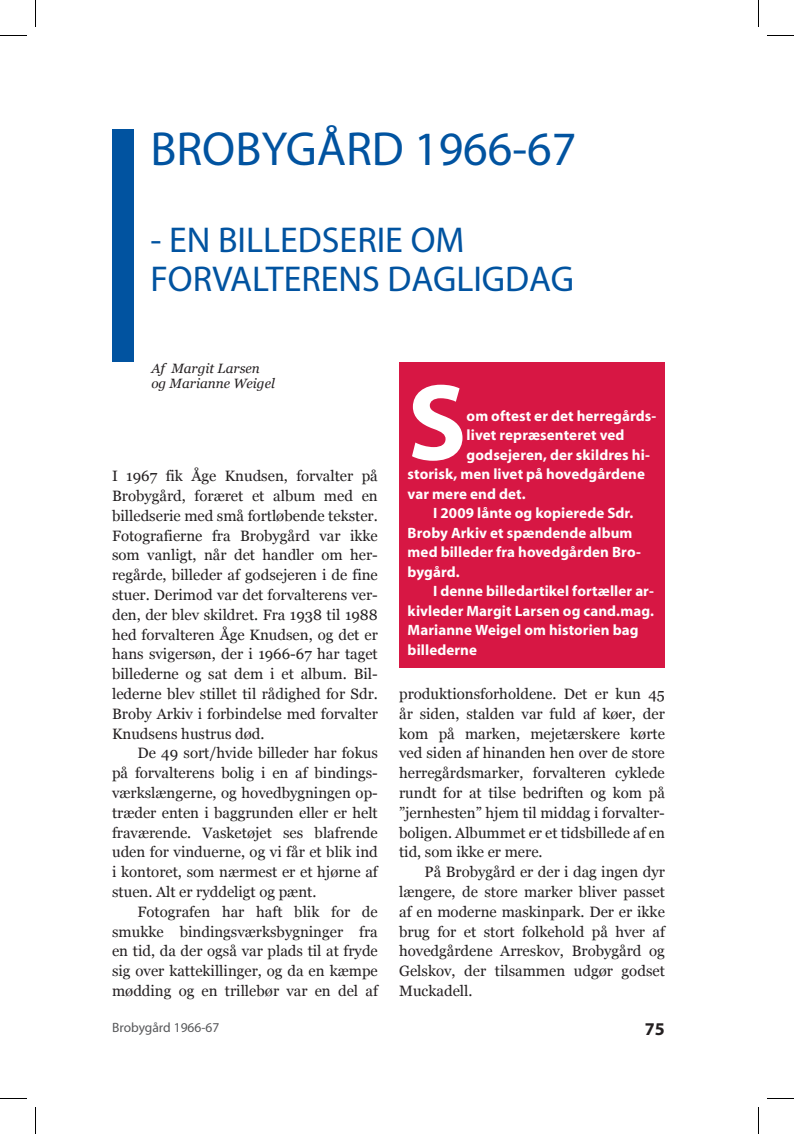
<style>
.page{position:relative;width:794px;height:1134px;background:#fff}
.page>*{position:absolute;margin:0;border:0;box-sizing:border-box;transform-origin:0 0}
.t1{font:700 109.35px "Myriad";color:#fff}
.t2{font:48px "Myriad";color:#0153a0}
.t3{font:36px/39px "Myriad";color:#0153a0}
.t4{font:700 18px "Myriad";color:#231f20}
.t5{font:15px/19.8px "Georgia";color:#231f20;text-align:justify}
.t6{font:700 15px/19.5px "Myriad";letter-spacing:.005em;color:#fff}
.t7{font:italic 13.5px "Georgia";color:#231f20}
.t8{font:13.5px "Myriad";color:#57585a}
</style>
<div class="page">
<div style="left:112px;top:129px;width:21px;height:233px;background:#0153a0"></div>
<div style="left:399px;top:363px;width:266px;height:305px;background:#d71744"></div>
<svg style="left:35px;top:0;width:1px;height:27px"></svg>
<svg style="left:0;top:35px;width:27px;height:1px"></svg>
<svg style="left:758px;top:0;width:1px;height:27px"></svg>
<svg style="left:767px;top:35px;width:27px;height:1px"></svg>
<svg style="left:35px;top:1107px;width:1px;height:27px"></svg>
<svg style="left:0;top:1098px;width:27px;height:1px"></svg>
<svg style="left:758px;top:1107px;width:1px;height:27px"></svg>
<svg style="left:767px;top:1098px;width:27px;height:1px"></svg>
<p class="t2" style="left:150px;top:125px;width:428px">BROBYGÅRD 1966-67</p>
<p class="t3" style="left:150px;top:222px;width:425px">- EN BILLEDSERIE OM<br>FORVALTERENS DAGLIGDAG</p>
<p class="t7" style="left:151px;top:361px;width:110px">Af Margit Larsen</p>
<p class="t7" style="left:151px;top:376px;width:125px">og Marianne Weigel</p>
<p class="t5" style="left:112px;top:466px;width:267px">I 1967 fik Åge Knudsen, forvalter på Brobygård, foræret et album med en billedserie med små fortløbende tekster.<br>Fotografierne fra Brobygård var ikke som vanligt, når det handler om her&shy;regårde, billeder af godsejeren i de fine stuer. Derimod var det forvalterens ver&shy;den, der blev skildret. Fra 1938 til 1988 hed forvalteren Åge Knudsen, og det er hans svigersøn, der i 1966-67 har taget billederne og sat dem i et album. Bil&shy;lederne blev stillet til rådighed for Sdr.<br>Broby Arkiv i forbindelse med forvalter Knudsens hustrus død.</p>
<p class="t5" style="left:112px;top:743px;width:267px;text-indent:26px">De 49 sort/hvide billeder har fokus på forvalterens bolig i en af bindings&shy;værkslængerne, og hovedbygningen op&shy;træder enten i baggrunden eller er helt fraværende. Vasketøjet ses blafrende uden for vinduerne, og vi får et blik ind i kontoret, som nærmest er et hjørne af stuen. Alt er ryddeligt og pænt.</p>
<p class="t5" style="left:112px;top:902px;width:267px;text-indent:26px">Fotografen har haft blik for de smukke bindingsværksbygninger fra en tid, da der også var plads til at fryde sig over kattekillinger, og da en kæmpe mødding og en trillebør var en del af</p>
<p class="t1" style="left:408px;top:367px;width:61px">S</p>
<p class="t6" style="left:467px;top:406px;width:191px">om oftest er det herregårds-</p>
<p class="t6" style="left:467px;top:426px;width:159px">livet repræsenteret ved</p>
<p class="t6" style="left:467px;top:445px;width:185px">godsejeren, der skildres hi-</p>
<p class="t6" style="left:408px;top:465px;width:239px">storisk, men livet på hovedgårdene</p>
<p class="t6" style="left:408px;top:484px;width:120px">var mere end det.</p>
<p class="t6" style="left:408px;top:504px;width:235px;text-indent:26px">I 2009 lånte og kopierede Sdr.<br>Broby Arkiv et spændende album med billeder fra hovedgården Bro&shy;bygård.</p>
<p class="t6" style="left:408px;top:582px;width:248px;text-indent:26px">I denne billedartikel fortæller ar&shy;kivleder Margit Larsen og cand.mag.<br>Marianne Weigel om historien bag billederne</p>
<p class="t5" style="left:399px;top:684px;width:267px">produktionsforholdene. Det er kun 45 år siden, stalden var fuld af køer, der kom på marken, mejetærskere kørte ved siden af hinanden hen over de store herregårdsmarker, forvalteren cyklede rundt for at tilse bedriften og kom på ”jernhesten” hjem til middag i forvalter&shy;boligen. Albummet er et tidsbillede af en tid, som ikke er mere.</p>
<p class="t5" style="left:399px;top:862px;width:267px;text-indent:26px">På Brobygård er der i dag ingen dyr længere, de store marker bliver passet af en moderne maskinpark. Der er ikke brug for et stort folkehold på hver af hovedgårdene Arreskov, Brobygård og Gelskov, der tilsammen udgør godset Muckadell.</p>
<p class="t8" style="left:112px;top:1021px;width:109px">Brobygård 1966-67</p>
<p class="t4" style="left:645px;top:1020px;width:21px">75</p>
</div>
